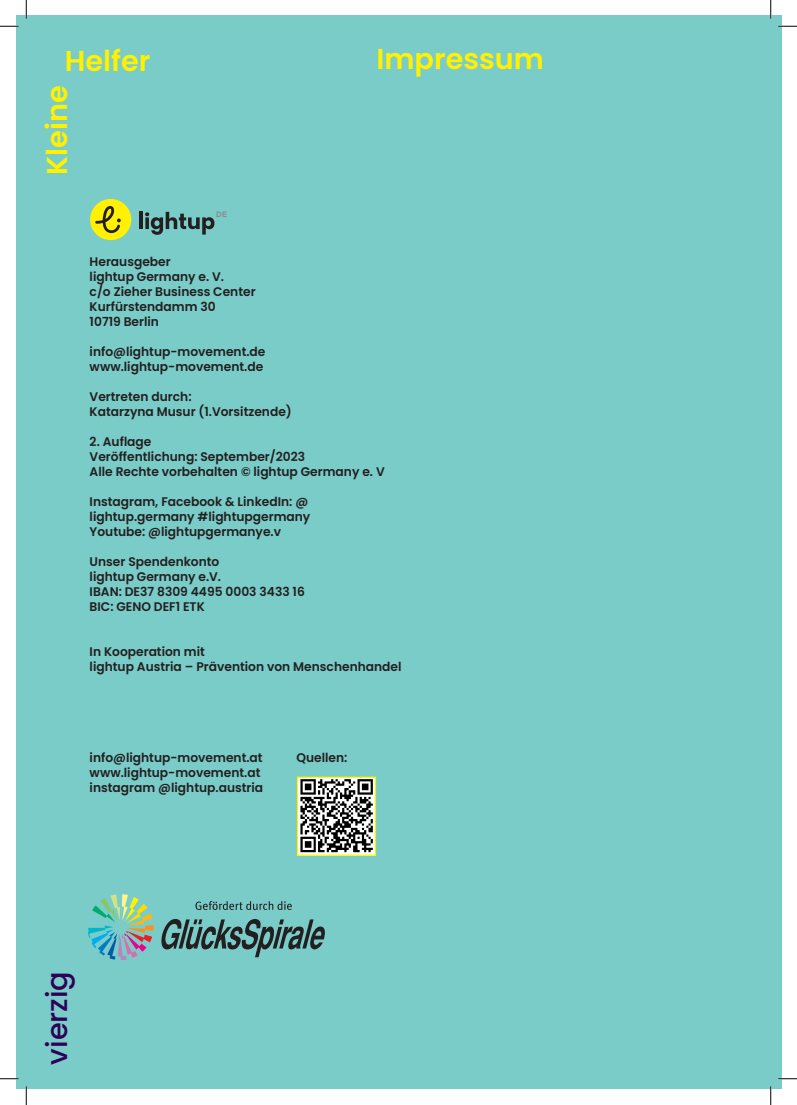
<style>
.page{position:relative;width:797px;height:1105px;background:#fff}
.page>*{position:absolute;margin:0;border:0;box-sizing:border-box;transform-origin:0 0}
.t1{font:600 28.75px "Poppins";color:#fff101}
.t2{font:500 28.75px "Poppins";color:#2c0356}
.t3{font:600 12.5px/15px "Poppins";color:#231f20}
</style>
<div class="page">
<div style="left:16px;top:16px;width:765px;height:1073px;background:#7accc8"></div>
<hr style="left:139px;top:212px;width:4px;height:17px;background:#231f20">
<div style="left:90px;top:199px;width:41px;height:41px;background:#fff101;border-radius:50%"></div>
<svg style="left:95px;top:205px;width:26px;height:28px"></svg>
<svg style="left:145px;top:211px;width:82px;height:24px"></svg>
<svg style="left:88px;top:894px;width:237px;height:66px"></svg>
<img style="left:299px;top:779px;width:75px;height:75px">
<div style="left:297px;top:777px;width:79px;height:79px;border:1px solid #fff101"></div>
<svg style="left:0;top:25px;width:19px;height:2px"></svg>
<svg style="left:778px;top:25px;width:19px;height:2px"></svg>
<svg style="left:0;top:1078px;width:19px;height:1px"></svg>
<svg style="left:778px;top:1078px;width:19px;height:1px"></svg>
<svg style="left:25px;top:0;width:2px;height:19px"></svg>
<svg style="left:25px;top:1086px;width:2px;height:19px"></svg>
<svg style="left:770px;top:0;width:1px;height:19px"></svg>
<svg style="left:770px;top:1086px;width:1px;height:19px"></svg>
<h1 class="t1" style="left:65px;top:45px;width:87px">Helfer</h1>
<h1 class="t1" style="left:40px;top:175px;width:91px;rotate:-90deg">Kleine</h1>
<h1 class="t1" style="left:376px;top:42px;width:169px">Impressum</h1>
<p class="t3" style="left:90px;top:255px;width:167px">Herausgeber<br>lightup Germany e. V.<br>c/o Zieher Business Center<br>Kurfürstendamm 30<br>10719 Berlin</p>
<p class="t3" style="left:90px;top:345px;width:177px">info@lightup-movement.de www.lightup-movement.de</p>
<p class="t3" style="left:90px;top:390px;width:204px">Vertreten durch:<br>Katarzyna Musur (1.Vorsitzende)</p>
<p class="t3" style="left:90px;top:435px;width:296px">2. Auflage<br>Veröffentlichung: September/2023<br>Alle Rechte vorbehalten © lightup Germany e. V</p>
<p class="t3" style="left:90px;top:495px;width:222px">Instagram, Facebook &amp; LinkedIn: @ lightup.germany #lightupgermany<br>Youtube: @lightupgermanye.v</p>
<p class="t3" style="left:90px;top:555px;width:217px">Unser Spendenkonto<br>lightup Germany e.V.<br>IBAN: DE37 8309 4495 0003 3433 16<br>BIC: GENO DEF1 ETK</p>
<p class="t3" style="left:90px;top:645px;width:313px">In Kooperation mit<br>lightup Austria – Prävention von Menschenhandel</p>
<p class="t3" style="left:90px;top:750px;width:175px">info@lightup-movement.at www.lightup-movement.at instagram @lightup.austria</p>
<p class="t3" style="left:296px;top:751px;width:52px">Quellen:</p>
<h1 class="t2" style="left:40px;top:1064px;width:95px;rotate:-90deg">vierzig</h1>
</div>
